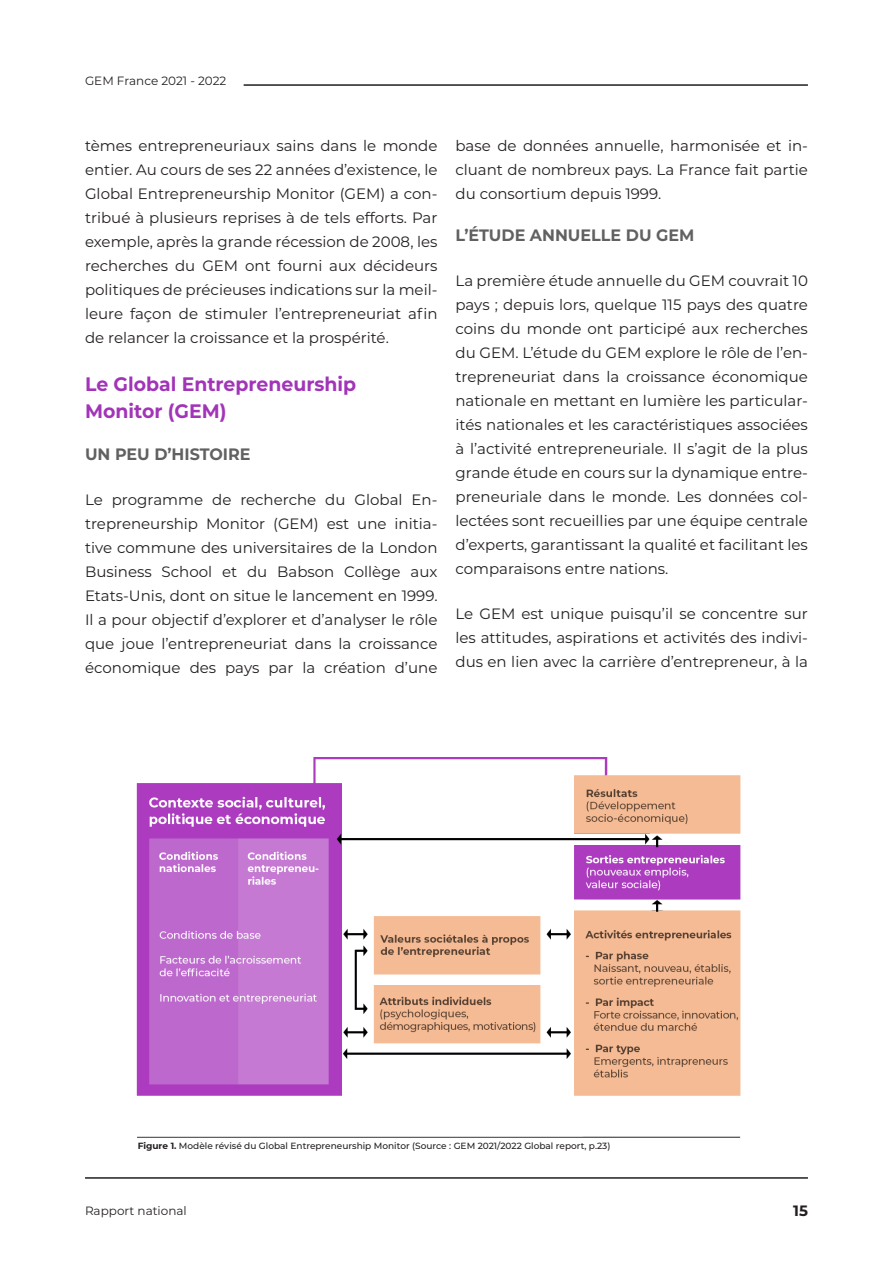
<style>
.page{position:relative;width:893px;height:1263px;background:#fff}
.page>*{position:absolute;margin:0;border:0;box-sizing:border-box;transform-origin:0 0}
.t1{font:700 19.5px/27px "Montserrat";color:#a234b8}
.t2{font:700 16.5px "Montserrat";color:#616161}
.t3{font:15px/24px "Montserrat";color:#231f20;text-align:justify}
.t4{font:700 15px "Montserrat";color:#231f20}
.t5{font:12px "Montserrat";color:#231f20}
.t6{font:500 9px "Montserrat";color:#231f20}
.s1{font-weight:700}
</style>
<div class="page">
<hr style="left:244px;top:84px;width:564px;height:2px;background:#231f20">
<hr style="left:85px;top:1177px;width:723px;height:2px;background:#231f20">
<img style="left:136px;top:757px;width:605px;height:381px">
<p class="t5" style="left:85px;top:72px;width:143px">GEM France 2021 - 2022</p>
<p class="t3" style="left:85px;top:133px;width:354px">tèmes entrepreneuriaux sains dans le monde entier. Au cours de ses 22 années d’existence, le Global Entrepreneurship Monitor (GEM) a con&shy;tribué à plusieurs reprises à de tels efforts. Par exemple, après la grande récession de 2008, les recherches du GEM ont fourni aux décideurs politiques de précieuses indications sur la meil&shy;leure façon de stimuler l’entrepreneuriat afin de relancer la croissance et la prospérité.</p>
<h2 class="t1" style="left:85px;top:369px;width:273px">Le Global Entrepreneurship<br>Monitor (GEM)</h2>
<h3 class="t2" style="left:85px;top:442px;width:167px">UN PEU D’HISTOIRE</h3>
<p class="t3" style="left:85px;top:487px;width:354px">Le programme de recherche du Global En&shy;trepreneurship Monitor (GEM) est une initia&shy;tive commune des universitaires de la London Business School et du Babson Collège aux Etats-Unis, dont on situe le lancement en 1999.<br>Il a pour objectif d’explorer et d’analyser le rôle que joue l’entrepreneuriat dans la croissance économique des pays par la création d’une</p>
<p class="t3" style="left:455px;top:133px;width:354px">base de données annuelle, harmonisée et in&shy;cluant de nombreux pays. La France fait partie du consortium depuis 1999.</p>
<h3 class="t2" style="left:455px;top:223px;width:240px">L’ÉTUDE ANNUELLE DU GEM</h3>
<p class="t3" style="left:455px;top:268px;width:354px">La première étude annuelle du GEM couvrait 10 pays ; depuis lors, quelque 115 pays des quatre coins du monde ont participé aux recherches du GEM. L’étude du GEM explore le rôle de l’en&shy;trepreneuriat dans la croissance économique nationale en mettant en lumière les particular&shy;ités nationales et les caractéristiques associées à l’activité entrepreneuriale. Il s’agit de la plus grande étude en cours sur la dynamique entre&shy;preneuriale dans le monde. Les données col&shy;lectées sont recueillies par une équipe centrale d’experts, garantissant la qualité et facilitant les comparaisons entre nations.</p>
<p class="t3" style="left:455px;top:601px;width:354px">Le GEM est unique puisqu’il se concentre sur les attitudes, aspirations et activités des indivi&shy;dus en lien avec la carrière d’entrepreneur, à la</p>
<p class="t6" style="left:138px;top:1139px;width:474px"><span class="s1">Figure 1.</span> Modèle révisé du Global Entrepreneurship Monitor (Source : GEM 2021/2022 Global report, p.23)</p>
<p class="t5" style="left:85px;top:1202px;width:103px">Rapport national</p>
<p class="t4" style="left:793px;top:1200px;width:16px">15</p>
</div>
